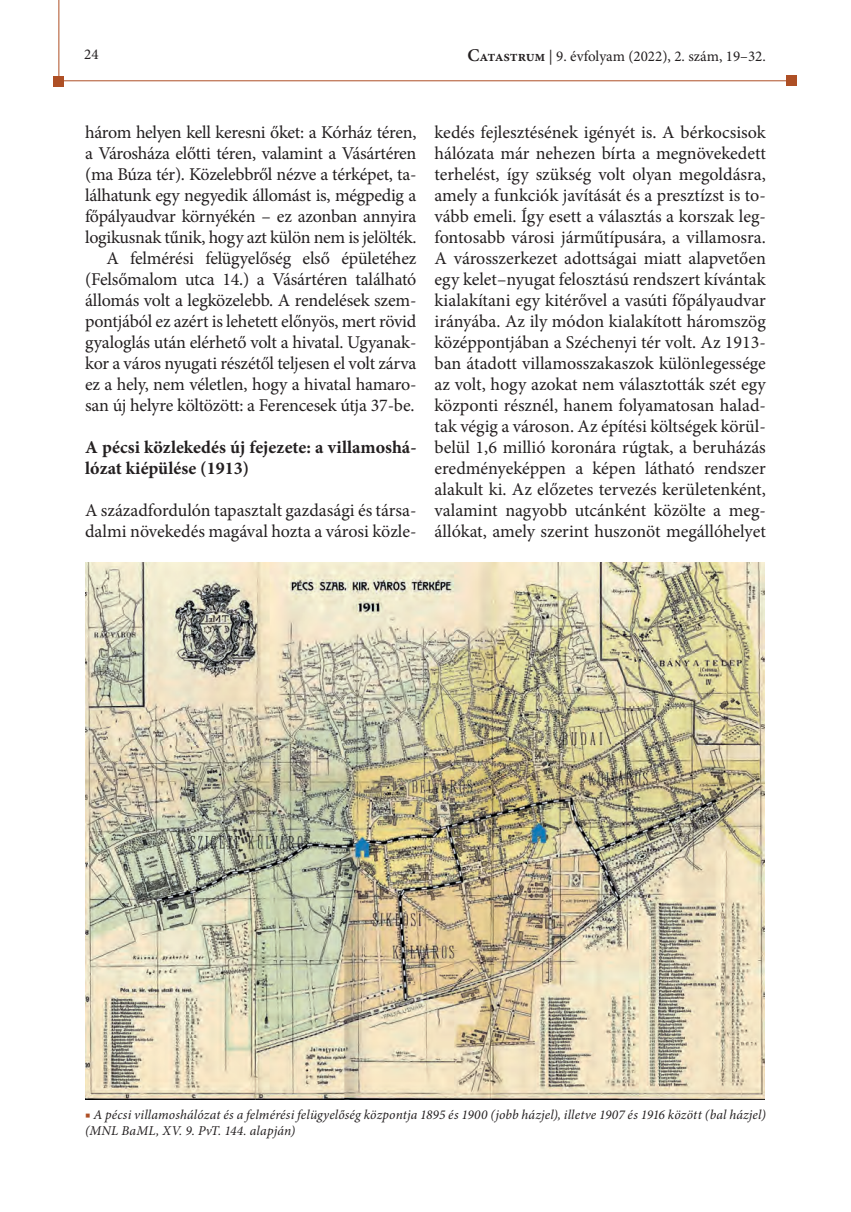
<style>
.page{position:relative;width:851px;height:1212px;background:#fff}
.page>*{position:absolute;margin:0;border:0;box-sizing:border-box;transform-origin:0 0}
.t1{font:18px/21px "Minion Pro";letter-spacing:-.01em;color:#231f20;text-align:right}
.t2{font:700 18px/21px "Minion Pro";color:#231f20}
.t3{font:15px "Minion Pro";color:#231f20}
.t4{font:italic 13.5px/16.5px "Minion Pro";letter-spacing:.01em;color:#231f20}
.s1{font-weight:600;font-size:18px}
.s2{font-weight:600}
.s3{color:#ae4f25}
</style>
<div class="page">
<hr style="left:57px;top:81px;width:734px;height:1px;background:#ae4f25">
<hr style="left:59px;top:0;width:1px;height:81px;background:#ae4f25">
<div style="left:786px;top:76px;width:10px;height:10px;background:#ae4f25"></div>
<div style="left:54px;top:76px;width:10px;height:10px;background:#ae4f25"></div>
<img style="left:85px;top:563px;width:679px;height:536px">
<p class="t3" style="left:84px;top:45px;width:16px">24</p>
<p class="t3" style="left:467px;top:46px;width:300px"><span class="s1">C</span><span class="s2">atastrum</span> | 9. évfolyam (2022), 2. szám, 19–32.</p>
<p class="t1" style="left:85px;top:122px;width:333px">három helyen kell keresni őket: a Kórház téren, a Városháza előtti téren, valamint a Vásártéren (ma Búza tér). Közelebbről nézve a térképet, ta&shy;lálhatunk egy negyedik állomást is, mégpedig a főpályaudvar környékén – ez azonban annyira logikusnak tűnik, hogy azt külön nem is jelölték.<br>A felmérési felügyelőség első épületéhez (Felsőmalom utca 14.) a Vásártéren található állomás volt a legközelebb. A rendelések szem&shy;pontjából ez azért is lehetett előnyös, mert rövid gyaloglás után elérhető volt a hivatal. Ugyanak&shy;kor a város nyugati részétől teljesen el volt zárva ez a hely, nem véletlen, hogy a hivatal hamaro&shy;san új helyre költözött: a Ferencesek útja 37-be.</p>
<p class="t2" style="left:85px;top:437px;width:333px">A pécsi közlekedés új fejezete: a villamoshá&shy;lózat kiépülése (1913)</p>
<p class="t1" style="left:85px;top:500px;width:333px;text-align:left">A századfordulón tapasztalt gazdasági és társa&shy;dalmi növekedés magával hozta a városi közle-</p>
<p class="t1" style="left:434px;top:122px;width:333px;text-align:justify">kedés fejlesztésének igényét is. A bérkocsisok hálózata már nehezen bírta a megnövekedett terhelést, így szükség volt olyan megoldásra, amely a funkciók javítását és a presztízst is to&shy;vább emeli. Így esett a választás a korszak leg&shy;fontosabb városi járműtípusára, a villamosra.<br>A városszerkezet adottságai miatt alapvetően egy kelet–nyugat felosztású rendszert kívántak kialakítani egy kitérővel a vasúti főpályaudvar irányába. Az ily módon kialakított háromszög középpontjában a Széchenyi tér volt. Az 1913- ban átadott villamosszakaszok különlegessége az volt, hogy azokat nem választották szét egy központi résznél, hanem folyamatosan halad&shy;tak végig a városon. Az építési költségek körül&shy;belül 1,6 millió koronára rúgtak, a beruházás eredményeképpen a képen látható rendszer alakult ki. Az előzetes tervezés kerületenként, valamint nagyobb utcánként közölte a meg&shy;állókat, amely szerint huszonöt megállóhelyet</p>
<p class="t4" style="left:85px;top:1106px;width:682px"><span class="s3">■</span> A pécsi villamoshálózat és a felmérési felügyelőség központja 1895 és 1900 (jobb házjel), illetve 1907 és 1916 között (bal házjel) (MNL BaML, XV. 9. PvT. 144. alapján)</p>
</div>
